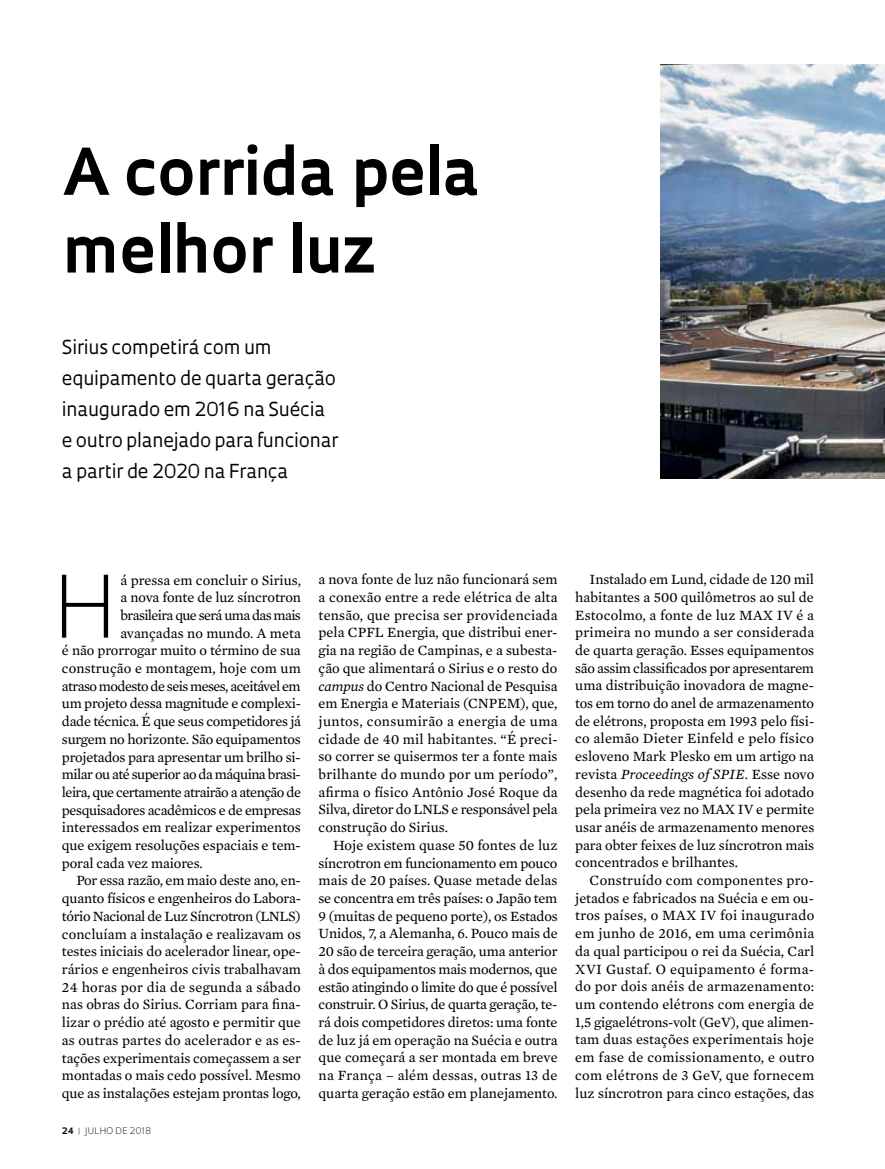
<style>
.page{position:relative;width:885px;height:1169px;background:#fff}
.page>*{position:absolute;margin:0;border:0;box-sizing:border-box;transform-origin:0 0}
.t1{font:300 83.55px "Oculum";color:#000}
.t2{font:700 62.7px/77.7px "Oculum";color:#000}
.t3{font:18.75px/30.9px "Oculum";letter-spacing:-.01em;color:#000}
.t4{font:14.4px/17.7px "Mercury Text G2";letter-spacing:-.01em;color:#000;text-align:justify}
.t5{font:14.4px "Mercury Text G2";letter-spacing:-.035em;color:#000}
.t6{font:14.4px "Mercury Text G2";letter-spacing:-.04em;color:#000}
.t7{font:14.4px "Mercury Text G2";letter-spacing:.01em;color:#000}
.t8{font:14.4px "Mercury Text G2";letter-spacing:.02em;color:#000}
.t9{font:300 8.7px "Oculum";letter-spacing:.01em;color:#000}
.s1{font-weight:700}
.s2{font-weight:700;color:#939598}
.s3{font-style:italic}
</style>
<div class="page">
<img style="left:661px;top:64px;width:224px;height:414px">
<h2 class="t2" style="left:62px;top:129px;width:418px">A corrida pela melhor luz</h2>
<h3 class="t3" style="left:62px;top:331px;width:278px">Sirius competirá com um equipamento de quarta geração inaugurado em 2016 na Suécia e outro planejado para funcionar a partir de 2020 na França</h3>
<h1 class="t1" style="left:54px;top:549px;width:48px">H</h1>
<p class="t4" style="left:120px;top:570px;width:182px">á pressa em concluir o Sirius,</p>
<p class="t4" style="left:120px;top:588px;width:182px">a nova fonte de luz síncrotron</p>
<p class="t6" style="left:120px;top:604px;width:182px">brasileira que será uma das mais</p>
<p class="t4" style="left:120px;top:623px;width:182px">avançadas no mundo. A meta</p>
<p class="t4" style="left:62px;top:641px;width:240px">é não prorrogar muito o término de sua</p>
<p class="t7" style="left:62px;top:658px;width:241px">construção e montagem, hoje com um</p>
<p class="t6" style="left:62px;top:675px;width:240px">atraso modesto de seis meses, aceitável em</p>
<p class="t4" style="left:62px;top:694px;width:241px">um projeto dessa magnitude e complexi-</p>
<p class="t4" style="left:62px;top:711px;width:241px">dade técnica. É que seus competidores já</p>
<p class="t4" style="left:62px;top:729px;width:240px">surgem no horizonte. São equipamentos</p>
<p class="t4" style="left:62px;top:747px;width:240px">projetados para apresentar um brilho si-</p>
<p class="t5" style="left:62px;top:764px;width:240px">milar ou até superior ao da máquina brasi-</p>
<p class="t5" style="left:62px;top:781px;width:241px">leira, que certamente atrairão a atenção de</p>
<p class="t4" style="left:62px;top:800px;width:241px">pesquisadores acadêmicos e de empresas</p>
<p class="t4" style="left:62px;top:818px;width:240px">interessados em realizar experimentos</p>
<p class="t4" style="left:62px;top:835px;width:240px">que exigem resoluções espaciais e tem-</p>
<p class="t4" style="left:62px;top:853px;width:142px">poral cada vez maiores.</p>
<p class="t4" style="left:76px;top:871px;width:226px">Por essa razão, em maio deste ano, en-</p>
<p class="t4" style="left:62px;top:888px;width:241px">quanto físicos e engenheiros do Labora-</p>
<p class="t4" style="left:62px;top:906px;width:240px">tório Nacional de Luz Síncrotron (LNLS)</p>
<p class="t4" style="left:62px;top:924px;width:241px">concluíam a instalação e realizavam os</p>
<p class="t4" style="left:62px;top:942px;width:240px">testes iniciais do acelerador linear, ope-</p>
<p class="t4" style="left:62px;top:959px;width:241px">rários e engenheiros civis trabalhavam</p>
<p class="t8" style="left:62px;top:976px;width:240px">24 horas por dia de segunda a sábado</p>
<p class="t4" style="left:62px;top:995px;width:240px">nas obras do Sirius. Corriam para fina-</p>
<p class="t4" style="left:62px;top:1012px;width:240px">lizar o prédio até agosto e permitir que</p>
<p class="t7" style="left:62px;top:1029px;width:240px">as outras partes do acelerador e as es-</p>
<p class="t4" style="left:62px;top:1048px;width:240px">tações experimentais começassem a ser</p>
<p class="t4" style="left:62px;top:1065px;width:240px">montadas o mais cedo possível. Mesmo</p>
<p class="t4" style="left:62px;top:1083px;width:241px">que as instalações estejam prontas logo,</p>
<p class="t9" style="left:62px;top:1124px;width:91px"><span class="s1">24</span> <span class="s2">|</span> julho DE 2018</p>
<p class="t4" style="left:319px;top:570px;width:241px">a nova fonte de luz não funcionará sem a conexão entre a rede elétrica de alta tensão, que precisa ser providenciada pela CPFL Energia, que distribui ener&shy;gia na região de Campinas, e a subesta&shy;ção que alimentará o Sirius e o resto do <span class="s3">campus</span> do Centro Nacional de Pesquisa em Energia e Materiais (CNPEM), que, juntos, consumirão a energia de uma cidade de 40 mil habitantes. “É preci&shy;so correr se quisermos ter a fonte mais brilhante do mundo por um período”, afirma o físico Antônio José Roque da Silva, diretor do LNLS e responsável pela construção do Sirius.</p>
<p class="t4" style="left:319px;top:835px;width:241px;text-indent:14px">Hoje existem quase 50 fontes de luz síncrotron em funcionamento em pouco mais de 20 países. Quase metade delas se concentra em três países: o Japão tem 9 (muitas de pequeno porte), os Estados Unidos, 7, a Alemanha, 6. Pouco mais de 20 são de terceira geração, uma anterior à dos equipamentos mais modernos, que estão atingindo o limite do que é possível construir. O Sirius, de quarta geração, te&shy;rá dois competidores diretos: uma fonte de luz já em operação na Suécia e outra que começará a ser montada em breve na França – além dessas, outras 13 de quarta geração estão em planejamento.</p>
<p class="t4" style="left:575px;top:569px;width:241px;text-indent:14px">Instalado em Lund, cidade de 120 mil habitantes a 500 quilômetros ao sul de Estocolmo, a fonte de luz MAX IV é a primeira no mundo a ser considerada de quarta geração. Esses equipamentos são assim classificados por apresentarem uma distribuição inovadora de magne&shy;tos em torno do anel de armazenamento de elétrons, proposta em 1993 pelo físi&shy;co alemão Dieter Einfeld e pelo físico esloveno Mark Plesko em um artigo na revista <span class="s3">Proceedings of SPIE</span>. Esse novo desenho da rede magnética foi adotado pela primeira vez no MAX IV e permite usar anéis de armazenamento menores para obter feixes de luz síncrotron mais concentrados e brilhantes.</p>
<p class="t4" style="left:575px;top:870px;width:241px;text-indent:14px">Construído com componentes pro&shy;jetados e fabricados na Suécia e em ou&shy;tros países, o MAX IV foi inaugurado em junho de 2016, em uma cerimônia da qual participou o rei da Suécia, Carl XVI Gustaf. O equipamento é forma&shy;do por dois anéis de armazenamento: um contendo elétrons com energia de 1,5 gigaelétrons-volt (GeV), que alimen&shy;tam duas estações experimentais hoje em fase de comissionamento, e outro com elétrons de 3 GeV, que fornecem luz síncrotron para cinco estações, das</p>
</div>
